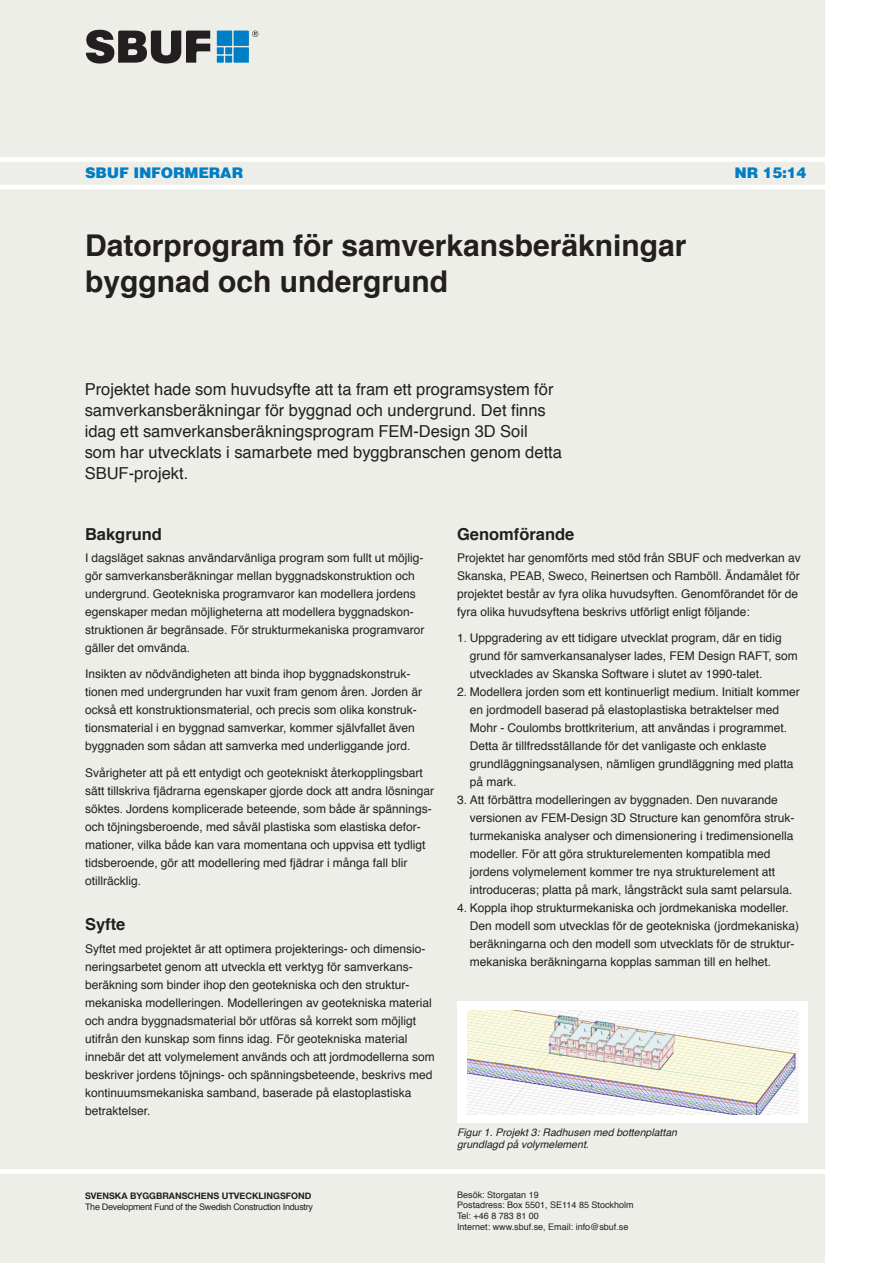
<style>
.page{position:relative;width:893px;height:1263px;background:#fff}
.page>*{position:absolute;margin:0;border:0;box-sizing:border-box;transform-origin:0 0}
.Rubrik{font:700 30px/36px "Helvetica";color:#231f20}
.Ingress{font:16.5px/21px "Helvetica";color:#231f20}
.Mellanrubbe{font:700 16.5px "Helvetica";color:#231f20}
.t1{font:900 15px "Helvetica";letter-spacing:-.02em;color:#007ec5}
.Brödtext{font:12px/18px "Helvetica";color:#231f20}
.Bildtext{font:italic 10.5px/12.6px "Helvetica";color:#231f20}
.t2{font:9px/10.8px "Helvetica";color:#231f20}
.t3{font:9px "Helvetica";letter-spacing:-.03em;color:#231f20}
.t4{font:700 9px "Helvetica Neue";color:#231f20}
</style>
<div class="page">
<div style="left:0;top:0;width:825px;height:1263px;background:#eeeee9"></div>
<svg style="left:86px;top:30px;width:124px;height:34px"></svg>
<div style="left:225px;top:47px;width:7px;height:7px;background:#007ec5"></div>
<div style="left:217px;top:47px;width:7px;height:7px;background:#007ec5"></div>
<div style="left:225px;top:56px;width:7px;height:7px;background:#007ec5"></div>
<div style="left:217px;top:56px;width:7px;height:7px;background:#007ec5"></div>
<div style="left:234px;top:47px;width:15px;height:16px;background:#007ec5"></div>
<div style="left:234px;top:31px;width:15px;height:15px;background:#007ec5"></div>
<div style="left:217px;top:31px;width:15px;height:15px;background:#007ec5"></div>
<svg style="left:252px;top:31px;width:6px;height:6px"></svg>
<div style="left:0;top:157px;width:835px;height:5px;background:#fff"></div>
<hr style="left:0;top:185px;width:835px;height:4px;background:#fff">
<div style="left:0;top:1169px;width:836px;height:5px;background:#fff"></div>
<div style="left:457px;top:1001px;width:351px;height:121px;background:#fff"></div>
<img style="left:468px;top:1010px;width:331px;height:105px">
<p class="t1" style="left:85px;top:164px;width:160px">SBUF INFORMERAR</p>
<p class="t1" style="left:734px;top:164px;width:74px">NR 15:14</p>
<p class="Rubrik" style="left:85px;top:228px;width:603px">Datorprogram för samverkansberäkningar byggnad och undergrund</p>
<p class="Ingress" style="left:85px;top:379px;width:479px">Projektet hade som huvudsyfte att ta fram ett programsystem för samverkansberäkningar för byggnad och undergrund. Det finns idag ett samverkansberäkningsprogram FEM-Design 3D Soil som har utvecklats i samarbete med byggbranschen genom detta SBUF-projekt.</p>
<p class="Mellanrubbe" style="left:85px;top:520px;width:79px">Bakgrund</p>
<p class="Brödtext" style="left:85px;top:549px;width:341px">I dagsläget saknas användarvänliga program som fullt ut möjlig&shy;gör samverkansberäkningar mellan byggnadskonstruktion och undergrund. Geotekniska programvaror kan modellera jordens egenskaper medan möjligheterna att modellera byggnadskon&shy;struktionen är begränsade. För strukturmekaniska programvaror gäller det omvända.</p>
<p class="Brödtext" style="left:85px;top:665px;width:338px">Insikten av nödvändigheten att binda ihop byggnadskonstruk&shy;tionen med undergrunden har vuxit fram genom åren. Jorden är också ett konstruktionsmaterial, och precis som olika konstruk&shy;tionsmaterial i en byggnad samverkar, kommer självfallet även byggnaden som sådan att samverka med underliggande jord.</p>
<p class="Brödtext" style="left:85px;top:764px;width:351px">Svårigheter att på ett entydigt och geotekniskt återkopplingsbart sätt tillskriva fjädrarna egenskaper gjorde dock att andra lösningar söktes. Jordens komplicerade beteende, som både är spännings&shy;och töjningsberoende, med såväl plastiska som elastiska defor&shy;mationer, vilka både kan vara momentana och uppvisa ett tydligt tidsberoende, gör att modellering med fjädrar i många fall blir otillräcklig.</p>
<p class="Mellanrubbe" style="left:85px;top:911px;width:42px">Syfte</p>
<p class="Brödtext" style="left:85px;top:940px;width:351px">Syftet med projektet är att optimera projekterings- och dimensio&shy;neringsarbetet genom att utveckla ett verktyg för samverkans&shy;beräkning som binder ihop den geotekniska och den struktur&shy;mekaniska modelleringen. Modelleringen av geotekniska material och andra byggnadsmaterial bör utföras så korrekt som möjligt utifrån den kunskap som finns idag. För geotekniska material innebär det att volymelement används och att jordmodellerna som beskriver jordens töjnings- och spänningsbeteende, beskrivs med kontinuumsmekaniska samband, baserade på elastoplastiska betraktelser.</p>
<p class="t4" style="left:85px;top:1189px;width:228px">SVENSKA BYGGBRANSCHENS UTVECKLINGSFOND</p>
<p class="t3" style="left:85px;top:1200px;width:229px">The Development Fund of the Swedish Construction Industry</p>
<p class="Mellanrubbe" style="left:457px;top:520px;width:119px">Genomförande</p>
<p class="Brödtext" style="left:457px;top:549px;width:345px">Projektet har genomförts med stöd från SBUF och medverkan av Skanska, PEAB, Sweco, Reinertsen och Ramböll. Ändamålet för projektet består av fyra olika huvudsyften. Genomförandet för de fyra olika huvudsyftena beskrivs utförligt enligt följande:</p>
<p class="Brödtext" style="left:470px;top:629px;width:329px;text-indent:-13px">1. Uppgradering av ett tidigare utvecklat program, där en tidig grund för samverkansanalyser lades, FEM Design RAFT, som utvecklades av Skanska Software i slutet av 1990-talet.</p>
<p class="Brödtext" style="left:470px;top:683px;width:331px;text-indent:-13px">2. Modellera jorden som ett kontinuerligt medium. Initialt kommer en jordmodell baserad på elastoplastiska betraktelser med Mohr - Coulombs brottkriterium, att användas i programmet.<br>Detta är tillfredsställande för det vanligaste och enklaste grundläggningsanalysen, nämligen grundläggning med platta på mark.</p>
<p class="Brödtext" style="left:470px;top:791px;width:326px;text-indent:-13px">3. Att förbättra modelleringen av byggnaden. Den nuvarande versionen av FEM-Design 3D Structure kan genomföra struk&shy;turmekaniska analyser och dimensionering i tredimensionella modeller. För att göra strukturelementen kompatibla med jordens volymelement kommer tre nya strukturelement att introduceras; platta på mark, långsträckt sula samt pelarsula.</p>
<p class="Brödtext" style="left:470px;top:899px;width:331px;text-indent:-13px">4. Koppla ihop strukturmekaniska och jordmekaniska modeller.<br>Den modell som utvecklas för de geotekniska (jordmekaniska) beräkningarna och den modell som utvecklats för de struktur&shy;mekaniska beräkningarna kopplas samman till en helhet.</p>
<p class="Bildtext" style="left:457px;top:1126px;width:221px">Figur 1. Projekt 3: Radhusen med bottenplattan grundlagd på volymelement.</p>
<p class="t2" style="left:457px;top:1189px;width:178px">Besök: Storgatan 19<br>Postadress: Box 5501, SE114 85 Stockholm<br>Tel: +46 8 783 81 00<br>Internet: www.sbuf.se, Email: info@sbuf.se</p>
</div>
